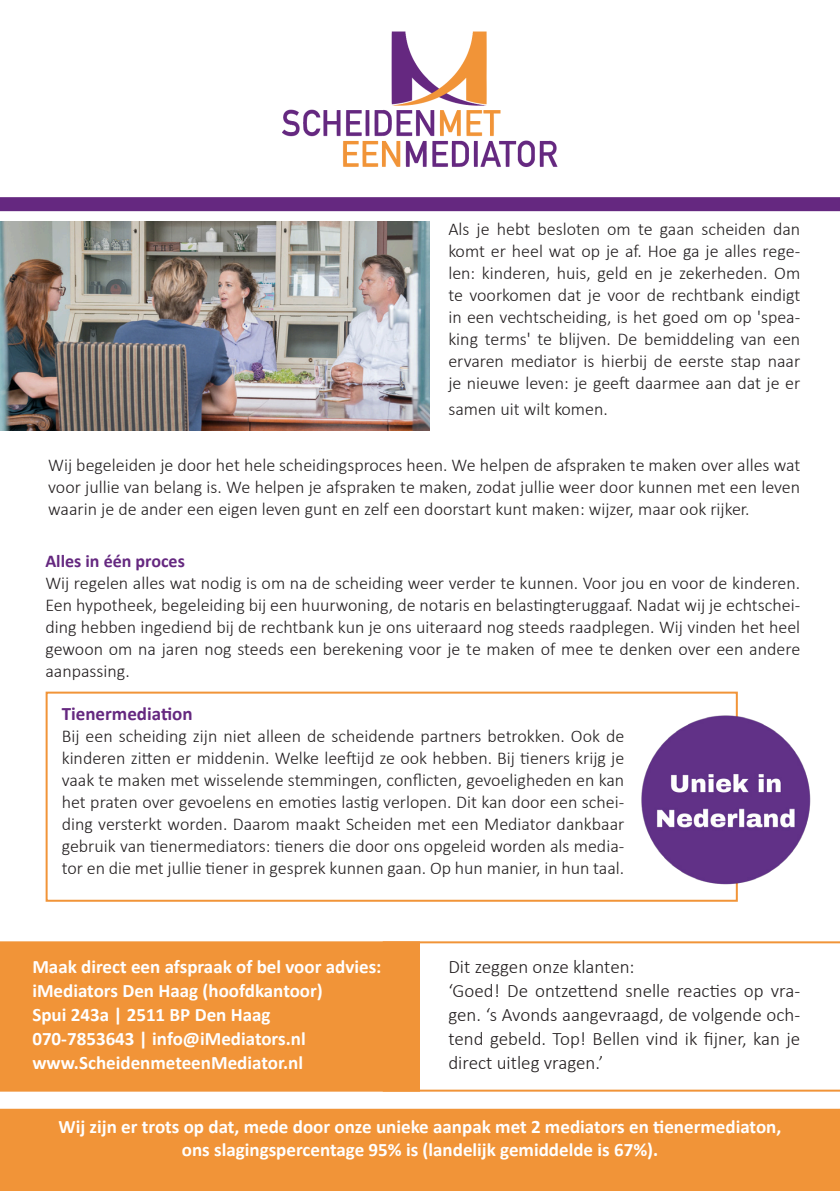
<style>
.page{position:relative;width:840px;height:1191px;background:#fff}
.page>*{position:absolute;margin:0;border:0;box-sizing:border-box;transform-origin:0 0}
.t1{font:700 19px/22.8px "Calibri";color:#fff;text-align:center}
.t2{font:300 19px/24px "Calibri";color:#231f20;text-align:justify}
.t3{font:700 19px "Calibri";color:#652880}
.t4{font:300 18px/22px "Calibri";color:#231f20;text-align:justify}
.t5{font:700 18px "Calibri";color:#652880}
</style>
<div class="page">
<img style="left:282px;top:31px;width:276px;height:136px">
<img style="left:0;top:221px;width:429px;height:209px">
<div style="left:0;top:197px;width:839px;height:14px;background:#652880"></div>
<div style="left:46px;top:691px;width:691px;height:210px;border:2px solid #f19438"></div>
<img style="left:641px;top:700px;width:170px;height:193px">
<div style="left:0;top:1108px;width:839px;height:83px;background:#f19438"></div>
<div style="left:1px;top:942px;width:418px;height:148px;background:#f19438"></div>
<div style="left:0;top:941px;width:420px;height:150px;border:2px solid #f19438"></div>
<svg style="left:382px;top:941px;width:457px;height:150px"></svg>
<p class="t4" style="left:448px;top:217px;width:353px">Als je hebt besloten om te gaan scheiden dan komt er heel wat op je af. Hoe ga je alles rege&shy;len: kinderen, huis, geld en je zekerheden. Om te voorkomen dat je voor de rechtbank eindigt in een vechtscheiding, is het goed om op 'spea&shy;king terms' te blijven. De bemiddeling van een ervaren mediator is hierbij de eerste stap naar je nieuwe leven: je geeft daarmee aan dat je er</p>
<p class="t4" style="left:448px;top:398px;width:161px">samen uit wilt komen.</p>
<p class="t4" style="left:48px;top:454px;width:753px">Wij begeleiden je door het hele scheidingsproces heen. We helpen de afspraken te maken over alles wat voor jullie van belang is. We helpen je afspraken te maken, zodat jullie weer door kunnen met een leven waarin je de ander een eigen leven gunt en zelf een doorstart kunt maken: wijzer, maar ook rijker.</p>
<p class="t5" style="left:45px;top:549px;width:141px">Alles in één proces</p>
<p class="t4" style="left:45px;top:571px;width:756px">Wij regelen alles wat nodig is om na de scheiding weer verder te kunnen. Voor jou en voor de kinderen.<br>Een hypotheek, begeleiding bij een huurwoning, de notaris en belastingteruggaaf. Nadat wij je echtschei&shy;ding hebben ingediend bij de rechtbank kun je ons uiteraard nog steeds raadplegen. Wij vinden het heel gewoon om na jaren nog steeds een berekening voor je te maken of mee te denken over een andere aanpassing.</p>
<p class="t3" style="left:62px;top:702px;width:132px">Tienermediation</p>
<p class="t4" style="left:62px;top:725px;width:564px">Bij een scheiding zijn niet alleen de scheidende partners betrokken. Ook de kinderen zitten er middenin. Welke leeftijd ze ook hebben. Bij tieners krijg je vaak te maken met wisselende stemmingen, conflicten, gevoeligheden en kan het praten over gevoelens en emoties lastig verlopen. Dit kan door een schei&shy;ding versterkt worden. Daarom maakt Scheiden met een Mediator dankbaar gebruik van tienermediators: tieners die door ons opgeleid worden als media&shy;tor en die met jullie tiener in gesprek kunnen gaan. Op hun manier, in hun taal.</p>
<p class="t1" style="left:32px;top:954px;width:350px">Maak direct een afspraak of bel voor advies:</p>
<p class="t1" style="left:32px;top:978px;width:292px">iMediators Den Haag (hoofdkantoor)</p>
<p class="t1" style="left:32px;top:1002px;width:239px">Spui 243a | 2511 BP Den Haag</p>
<p class="t1" style="left:32px;top:1026px;width:275px">070-7853643 | info@iMediators.nl</p>
<p class="t1" style="left:32px;top:1050px;width:272px">www.ScheidenmeteenMediator.nl</p>
<p class="t2" style="left:448px;top:954px;width:188px">Dit zeggen onze klanten:</p>
<p class="t2" style="left:448px;top:978px;width:353px">‘Goed! De ontzettend snelle reacties op vra&shy;gen. ‘s Avonds aangevraagd, de volgende och&shy;tend gebeld. Top! Bellen vind ik fijner, kan je direct uitleg vragen.’</p>
<p class="t1" style="left:59px;top:1114px;width:723px">Wij zijn er trots op dat, mede door onze unieke aanpak met 2 mediators en tienermediaton, ons slagingspercentage 95% is (landelijk gemiddelde is 67%).</p>
</div>
